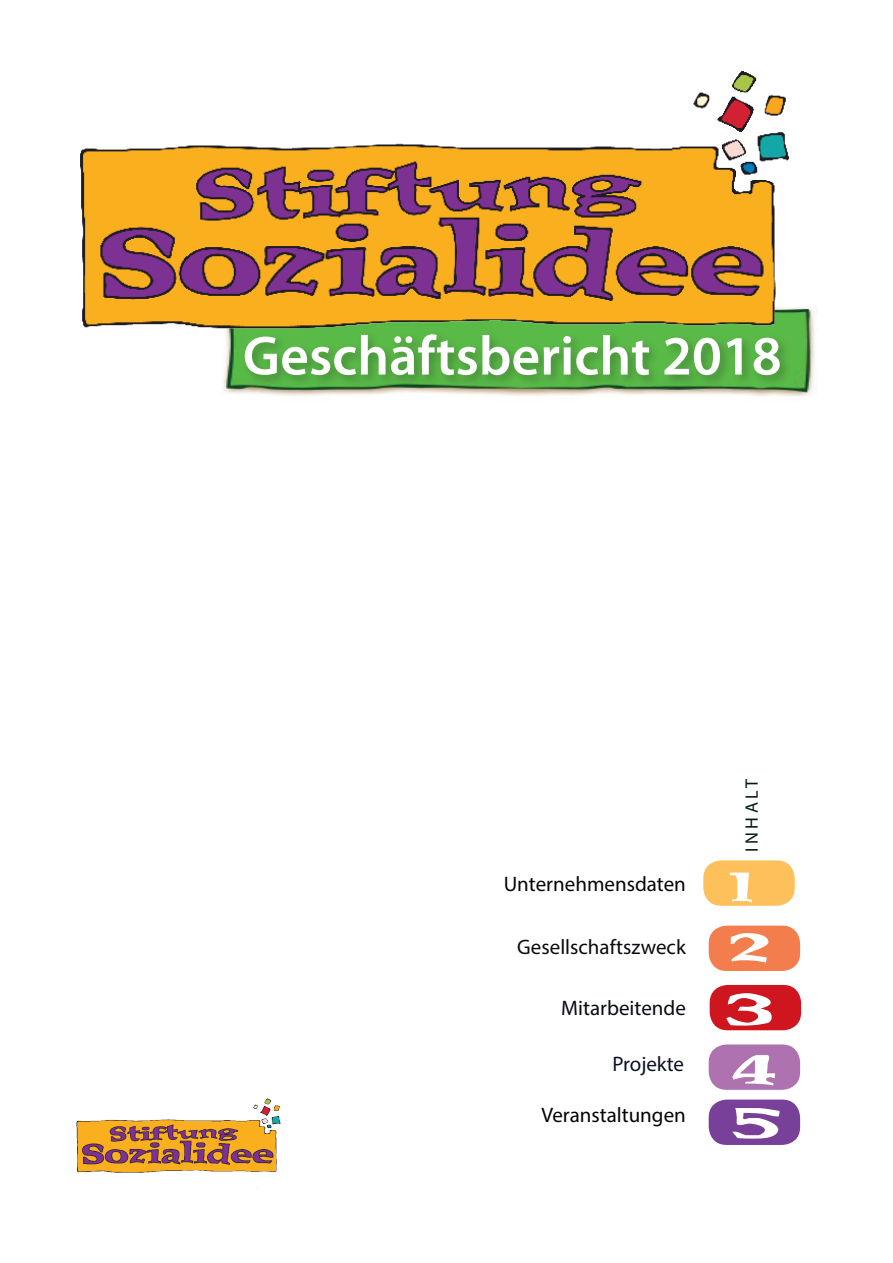
<style>
.page{position:relative;width:893px;height:1263px;background:#fff}
.page>*{position:absolute;margin:0;border:0;box-sizing:border-box;transform-origin:0 0}
.t1{font:600 55.8px "Myriad Pro";color:#fff}
.t2{font:52.5px/61.1px "Messaround";color:#fff}
.t3{font:21px "Myriad Pro";color:#0b0a0f}
.t4{font:21px "Myriad Pro";color:#040706}
.t5{font:21px "Myriad Pro";color:#040503}
.t6{font:21px "Myriad Pro";color:#070b12}
.t7{font:21px "Myriad Pro";color:#0c1224}
.t8{font:18px "Myriad Pro";letter-spacing:.2em;color:#041913}
</style>
<div class="page">
<div style="left:703px;top:860px;width:92px;height:46px;background:#fdc05a;border-radius:18px"></div>
<div style="left:710px;top:985px;width:91px;height:45px;background:#cf151d;border-radius:18px"></div>
<img style="left:77px;top:1098px;width:204px;height:91px">
<div style="left:709px;top:1044px;width:91px;height:46px;background:#ad72af;border-radius:18px"></div>
<div style="left:709px;top:1099px;width:91px;height:46px;background:#784099;border-radius:18px"></div>
<div style="left:709px;top:926px;width:91px;height:45px;background:#f47d4e;border-radius:18px"></div>
<img style="left:222px;top:307px;width:595px;height:90px">
<img style="left:80px;top:71px;width:709px;height:286px">
<div style="left:241px;top:331px;width:551px;height:57px;background:#231f20;opacity:.3"></div>
<p class="t1" style="left:243px;top:320px;width:540px">Geschäftsbericht 2018</p>
<p class="t4" style="left:504px;top:871px;width:184px">Unternehmensdaten</p>
<p class="t3" style="left:517px;top:934px;width:170px">Gesellschaftszweck</p>
<p class="t6" style="left:561px;top:994px;width:126px">Mitarbeitende</p>
<p class="t7" style="left:612px;top:1051px;width:73px">Projekte</p>
<p class="t5" style="left:541px;top:1101px;width:146px">Veranstaltungen</p>
<p class="t8" style="left:741px;top:852px;width:74px;rotate:-90deg">INHALT</p>
<p class="t2" style="left:726px;top:858px;width:53px">1<br>2<br>3<br>4</p>
<p class="t2" style="left:732px;top:1094px;width:52px">5</p>
</div>
